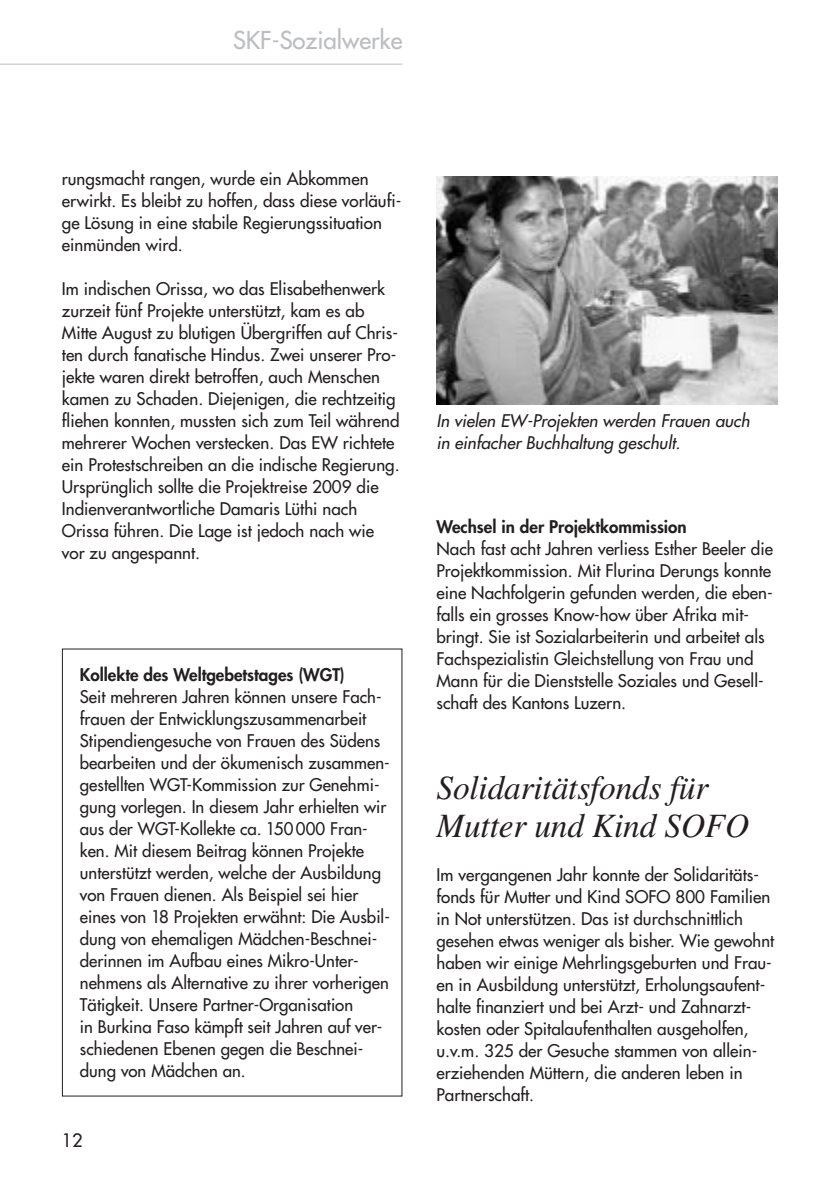
<style>
.page{position:relative;width:840px;height:1191px;background:#fff}
.page>*{position:absolute;margin:0;border:0;box-sizing:border-box;transform-origin:0 0}
.t1{font:italic 34px/38px "Times";letter-spacing:-.005em;color:#231f20}
.t2{font:24px "Futura";color:#bcbdc0}
.t3{font:18px "Futura";color:#231f20}
.t4{font:17px/22px "Futura";color:#231f20}
.t5{font:italic 17px/22px "Futura";color:#231f20}
.t6{font:800 17px "Futura";color:#231f20}
</style>
<div class="page">
<hr style="left:0;top:64px;width:402px;height:1px;background:#bcbdc0">
<img style="left:436px;top:177px;width:340px;height:227px">
<h2 class="t2" style="left:233px;top:28px;width:171px">SKF-Sozialwerke</h2>
<p class="t4" style="left:62px;top:168px;width:341px">rungsmacht rangen, wurde ein Abkommen erwirkt. Es bleibt zu hoffen, dass diese vorläufi&shy;ge Lösung in eine stabile Regierungssituation einmünden wird.</p>
<p class="t4" style="left:62px;top:278px;width:339px">Im indischen Orissa, wo das Elisabethenwerk zurzeit fünf Projekte unterstützt, kam es ab Mitte August zu blutigen Übergriffen auf Chris&shy;ten durch fanatische Hindus. Zwei unserer Pro&shy;jekte waren direkt betroffen, auch Menschen kamen zu Schaden. Diejenigen, die rechtzeitig fliehen konnten, mussten sich zum Teil während mehrerer Wochen verstecken. Das EW richtete ein Protestschreiben an die indische Regierung.<br>Ursprünglich sollte die Projektreise 2009 die Indienverantwortliche Damaris Lüthi nach Orissa führen. Die Lage ist jedoch nach wie vor zu angespannt.</p>
<p class="t6" style="left:80px;top:665px;width:266px">Kollekte des Weltgebetstages (WGT)</p>
<p class="t4" style="left:80px;top:686px;width:311px">Seit mehreren Jahren können unsere Fach&shy;frauen der Entwicklungszusammenarbeit Stipendiengesuche von Frauen des Südens bearbeiten und der ökumenisch zusammen&shy;gestellten WGT-Kommission zur Genehmi&shy;gung vorlegen. In diesem Jahr erhielten wir aus der WGT-Kollekte ca. 150 000 Fran&shy;ken. Mit diesem Beitrag können Projekte unterstützt werden, welche der Ausbildung von Frauen dienen. Als Beispiel sei hier eines von 18 Projekten erwähnt: Die Ausbil&shy;dung von ehemaligen Mädchen-Beschnei&shy;derinnen im Aufbau eines Mikro-Unter&shy;nehmens als Alternative zu ihrer vorherigen Tätigkeit. Unsere Partner-Organisation<br>in Burkina Faso kämpft seit Jahren auf ver&shy;schiedenen Ebenen gegen die Beschnei&shy;dung von Mädchen an.</p>
<p class="t3" style="left:62px;top:1131px;width:22px">12</p>
<p class="t5" style="left:436px;top:410px;width:317px">In vielen EW-Projekten werden Frauen auch in einfacher Buchhaltung geschult.</p>
<p class="t6" style="left:436px;top:518px;width:252px">Wechsel in der Projektkommission</p>
<p class="t4" style="left:436px;top:538px;width:338px">Nach fast acht Jahren verliess Esther Beeler die Projektkommission. Mit Flurina Derungs konnte eine Nachfolgerin gefunden werden, die eben&shy;falls ein grosses Know-how über Afrika mit&shy;bringt. Sie ist Sozialarbeiterin und arbeitet als Fachspezialistin Gleichstellung von Frau und Mann für die Dienststelle Soziales und Gesell&shy;schaft des Kantons Luzern.</p>
<h1 class="t1" style="left:436px;top:771px;width:314px">Solidaritätsfonds für<br>Mutter und Kind SOFO</h1>
<p class="t4" style="left:436px;top:863px;width:339px">Im vergangenen Jahr konnte der Solidaritäts&shy;fonds für Mutter und Kind SOFO 800 Familien in Not unterstützen. Das ist durchschnittlich gesehen etwas weniger als bisher. Wie gewohnt haben wir einige Mehrlingsgeburten und Frau&shy;en in Ausbildung unterstützt, Erholungsaufent&shy;halte finanziert und bei Arzt- und Zahnarzt&shy;kosten oder Spitalaufenthalten ausgeholfen, u.v.m. 325 der Gesuche stammen von allein&shy;erziehenden Müttern, die anderen leben in Partnerschaft.</p>
</div>
